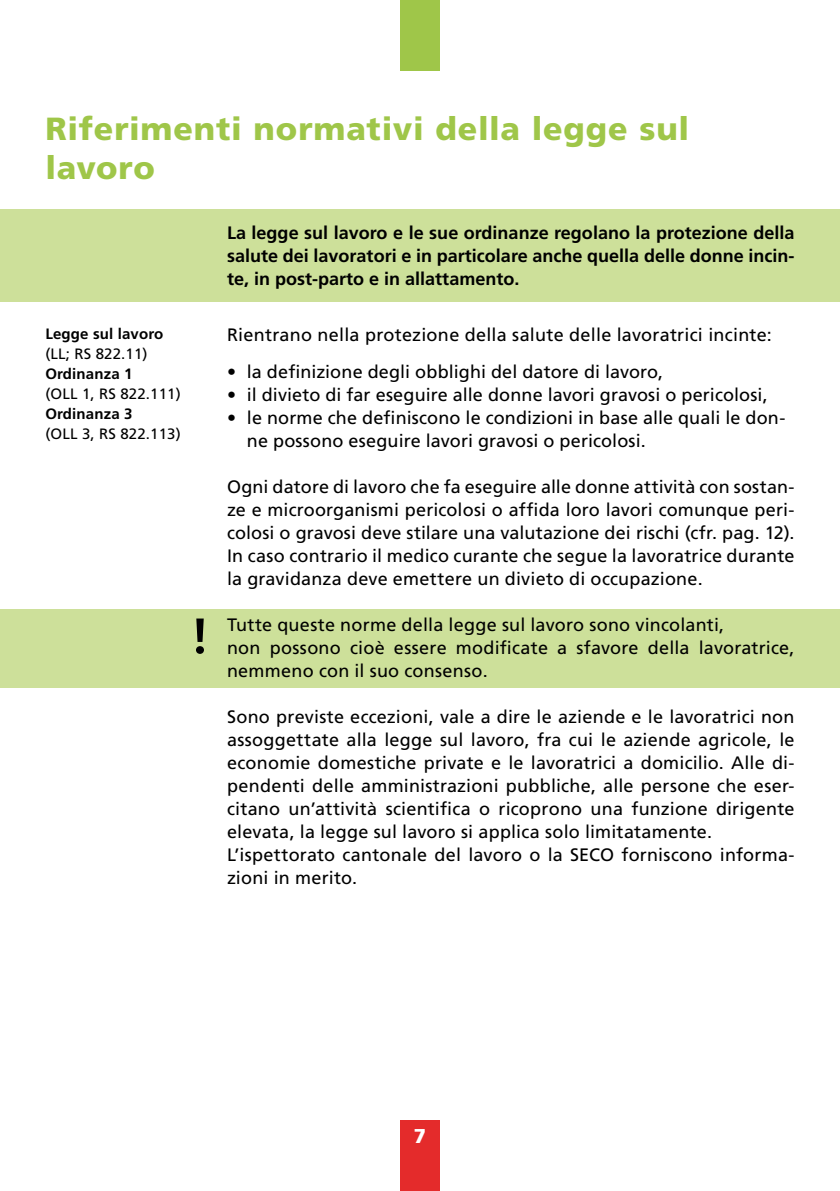
<style>
.page{position:relative;width:840px;height:1191px;background:#fff}
.page>*{position:absolute;margin:0;border:0;box-sizing:border-box;transform-origin:0 0}
.t1{font:900 32px/38.4px "Frutiger LT Pro";letter-spacing:.025em;color:#9fc649}
.t2{font:900 20px "Frutiger LT Pro";color:#fff}
.t3{font:18px/23px "Frutiger LT Pro";letter-spacing:.01em;color:#000}
.t4{font:700 18px/23px "Frutiger LT Pro";color:#000;text-align:justify}
.t5{font:15px "Frutiger LT Pro";letter-spacing:.01em;color:#000}
.t6{font:700 15px "Frutiger LT Pro";letter-spacing:.01em;color:#000}
</style>
<div class="page">
<div style="left:400px;top:1120px;width:39px;height:71px;background:#e42b2b"></div>
<div style="left:400px;top:0;width:39px;height:71px;background:#9fc649"></div>
<div style="left:0;top:609px;width:839px;height:79px;background:#cde09a"></div>
<div style="left:0;top:210px;width:839px;height:92px;background:#cde09a"></div>
<svg style="left:196px;top:618px;width:8px;height:36px"></svg>
<h1 class="t1" style="left:45px;top:110px;width:645px">Riferimenti normativi della legge sul lavoro</h1>
<p class="t6" style="left:45px;top:325px;width:119px">Legge sul lavoro</p>
<p class="t5" style="left:45px;top:345px;width:104px">(LL; RS 822.11)</p>
<p class="t6" style="left:45px;top:365px;width:89px">Ordinanza 1</p>
<p class="t5" style="left:45px;top:385px;width:137px">(OLL 1, RS 822.111)</p>
<p class="t6" style="left:45px;top:405px;width:89px">Ordinanza 3</p>
<p class="t5" style="left:45px;top:425px;width:137px">(OLL 3, RS 822.113)</p>
<p class="t4" style="left:227px;top:221px;width:568px">La legge sul lavoro e le sue ordinanze regolano la protezione della salute dei lavoratori e in particolare anche quella delle donne incin&shy;te, in post-parto e in allattamento.</p>
<p class="t3" style="left:227px;top:323px;width:546px">Rientrano nella protezione della salute delle lavoratrici incinte:</p>
<p class="t3" style="left:227px;top:360px;width:437px">• la definizione degli obblighi del datore di lavoro,</p>
<p class="t3" style="left:227px;top:383px;width:542px">• il divieto di far eseguire alle donne lavori gravosi o pericolosi,</p>
<p class="t3" style="left:247px;top:406px;width:539px;text-indent:-20px">• le norme che definiscono le condizioni in base alle quali le don&shy;ne possono eseguire lavori gravosi o pericolosi.</p>
<p class="t3" style="left:227px;top:475px;width:568px;text-align:justify">Ogni datore di lavoro che fa eseguire alle donne attività con sostan&shy;ze e microorganismi pericolosi o affida loro lavori comunque peri&shy;colosi o gravosi deve stilare una valutazione dei rischi (cfr. pag. 12).<br>In caso contrario il medico curante che segue la lavoratrice durante la gravidanza deve emettere un divieto di occupazione.</p>
<p class="t3" style="left:227px;top:613px;width:568px">Tutte queste norme della legge sul lavoro sono vincolanti,<br>non possono cioè essere modificate a sfavore della lavoratrice, nemmeno con il suo consenso.</p>
<p class="t3" style="left:227px;top:705px;width:568px">Sono previste eccezioni, vale a dire le aziende e le lavoratrici non assoggettate alla legge sul lavoro, fra cui le aziende agricole, le economie domestiche private e le lavoratrici a domicilio. Alle di&shy;pendenti delle amministrazioni pubbliche, alle persone che eser&shy;citano un’attività scientifica o ricoprono una funzione dirigente elevata, la legge sul lavoro si applica solo limitatamente.<br>L’ispettorato cantonale del lavoro o la SECO forniscono informa&shy;zioni in merito.</p>
<p class="t2" style="left:413px;top:1124px;width:14px">7</p>
</div>
